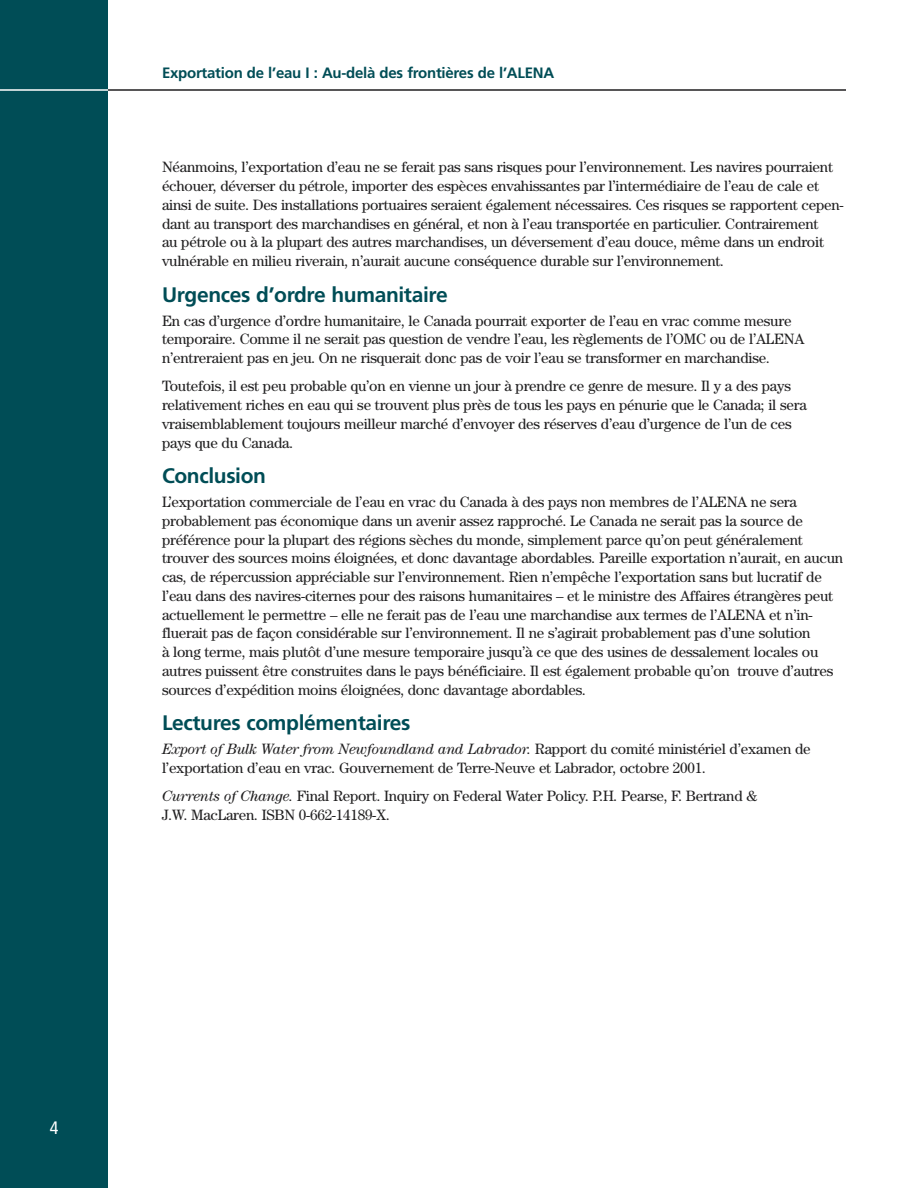
<style>
.page{position:relative;width:918px;height:1188px;background:#fff}
.page>*{position:absolute;margin:0;border:0;box-sizing:border-box;transform-origin:0 0}
.t1{font:700 21px "Frutiger";letter-spacing:-.015em;color:#004d56}
.t2{font:condensed 18px "Frutiger";color:#fff}
.t3{font:15px/18.8px "Century";letter-spacing:-.015em;color:#201f20}
.t4{font:700 15px "Frutiger";letter-spacing:-.015em;color:#004d56}
.s1{font-style:italic}
</style>
<div class="page">
<hr style="left:90px;top:89px;width:756px;height:2px;background:#201f20">
<div style="left:0;top:0;width:108px;height:1188px;background:#004d56"></div>
<hr style="left:0;top:89px;width:108px;height:2px;background:#fff">
<p class="t4" style="left:162px;top:67px;width:394px">Exportation de l’eau I : Au-delà des frontières de l’ALENA</p>
<p class="t3" style="left:162px;top:159px;width:683px">Néanmoins, l’exportation d’eau ne se ferait pas sans risques pour l’environnement. Les navires pourraient échouer, déverser du pétrole, importer des espèces envahissantes par l’intermédiaire de l’eau de cale et ainsi de suite. Des installations portuaires seraient également nécessaires. Ces risques se rapportent cepen&shy;dant au transport des marchandises en général, et non à l’eau transportée en particulier. Contrairement<br>au pétrole ou à la plupart des autres marchandises, un déversement d’eau douce, même dans un endroit vulnérable en milieu riverain, n’aurait aucune conséquence durable sur l’environnement.</p>
<h1 class="t1" style="left:162px;top:286px;width:287px">Urgences d’ordre humanitaire</h1>
<p class="t3" style="left:162px;top:313px;width:644px">En cas d’urgence d’ordre humanitaire, le Canada pourrait exporter de l’eau en vrac comme mesure temporaire. Comme il ne serait pas question de vendre l’eau, les règlements de l’OMC ou de l’ALENA n’entreraient pas en jeu. On ne risquerait donc pas de voir l’eau se transformer en marchandise.</p>
<p class="t3" style="left:162px;top:378px;width:646px">Toutefois, il est peu probable qu’on en vienne un jour à prendre ce genre de mesure. Il y a des pays relativement riches en eau qui se trouvent plus près de tous les pays en pénurie que le Canada; il sera vraisemblablement toujours meilleur marché d’envoyer des réserves d’eau d’urgence de l’un de ces pays que du Canada.</p>
<h1 class="t1" style="left:162px;top:467px;width:106px">Conclusion</h1>
<p class="t3" style="left:162px;top:494px;width:683px">L’exportation commerciale de l’eau en vrac du Canada à des pays non membres de l’ALENA ne sera probablement pas économique dans un avenir assez rapproché. Le Canada ne serait pas la source de préférence pour la plupart des régions sèches du monde, simplement parce qu’on peut généralement trouver des sources moins éloignées, et donc davantage abordables. Pareille exportation n’aurait, en aucun cas, de répercussion appréciable sur l’environnement. Rien n’empêche l’exportation sans but lucratif de l’eau dans des navires-citernes pour des raisons humanitaires – et le ministre des Affaires étrangères peut actuellement le permettre – elle ne ferait pas de l’eau une marchandise aux termes de l’ALENA et n’in&shy;fluerait pas de façon considérable sur l’environnement. Il ne s’agirait probablement pas d’une solution<br>à long terme, mais plutôt d’une mesure temporaire jusqu’à ce que des usines de dessalement locales ou autres puissent être construites dans le pays bénéficiaire. Il est également probable qu’on trouve d’autres sources d’expédition moins éloignées, donc davantage abordables.</p>
<h1 class="t1" style="left:162px;top:715px;width:250px">Lectures complémentaires</h1>
<p class="t3" style="left:162px;top:741px;width:650px"><span class="s1">Export of Bulk Water from Newfoundland and Labrador.</span> Rapport du comité ministériel d’examen de l’exportation d’eau en vrac. Gouvernement de Terre-Neuve et Labrador, octobre 2001.</p>
<p class="t3" style="left:162px;top:788px;width:597px"><span class="s1">Currents of Change.</span> Final Report. Inquiry on Federal Water Policy. P.H. Pearse, F. Bertrand &amp;<br>J.W. MacLaren. ISBN 0-662-14189-X.</p>
<p class="t2" style="left:50px;top:1121px;width:10px">4</p>
</div>
